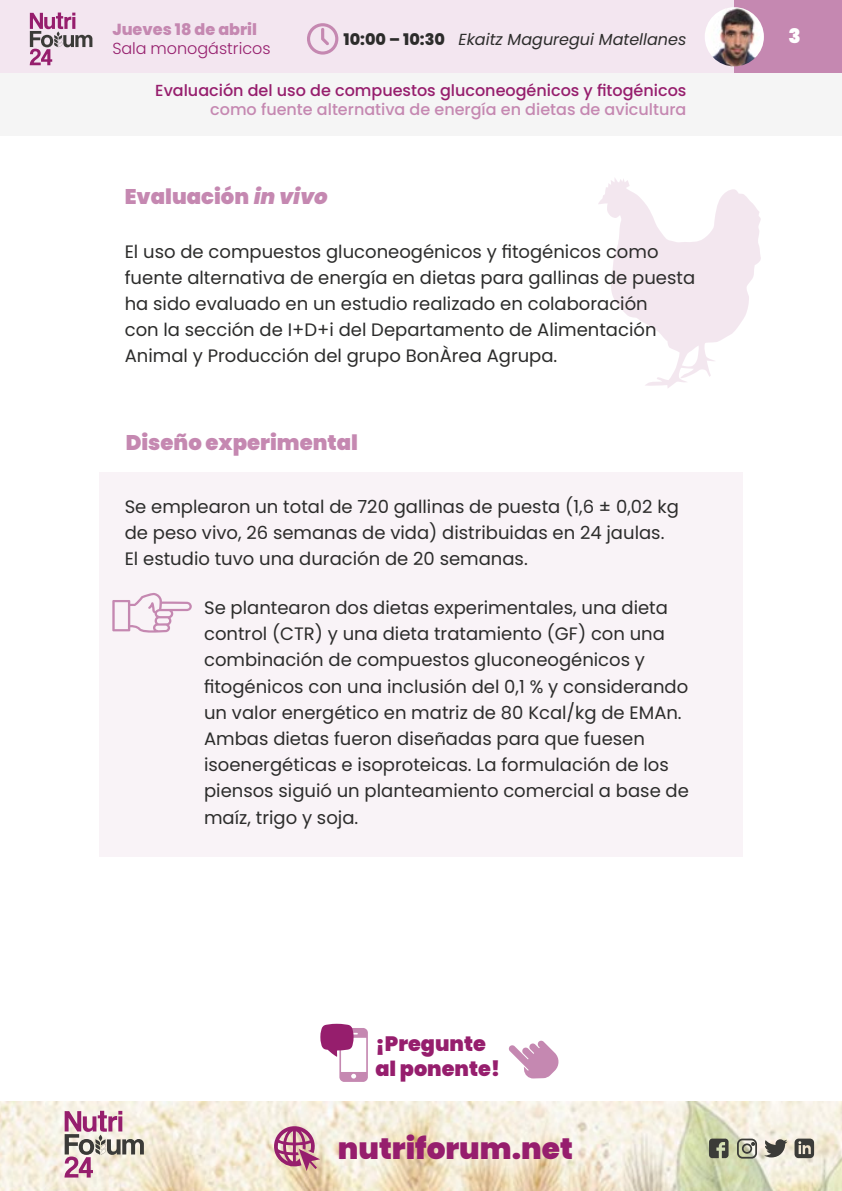
<style>
.page{position:relative;width:842px;height:1191px;background:#fff}
.page>*{position:absolute;margin:0;border:0;box-sizing:border-box;transform-origin:0 0}
.t1{font:900 29.6px "Poppins";color:#961e6d}
._07_Subtitulo{font:900 21.2px "Poppins";color:#c588b1}
.t2{font:900 20.8px/25px "Poppins";color:#961e6d}
.t3{font:900 20px "Poppins";color:#fff}
._01_Texto{font:18px/26.2px "Poppins";color:#2c2c2b}
.t4{font:500 16px "Poppins";color:#961e6d}
.t5{font:500 16px "Poppins";color:#c588b1}
.t6{font:italic 16px "Poppins";color:#2c2c2b}
.t7{font:300 16px "Poppins";color:#961e6d}
.t8{font:800 16px "Poppins";color:#c588b1}
.s1{font-weight:800;font-style:normal}
.s2{font-style:italic}
</style>
<div class="page">
<div style="left:99px;top:472px;width:644px;height:384px;background:#f9f3f7"></div>
<svg style="left:598px;top:178px;width:163px;height:210px"></svg>
<svg style="left:112px;top:593px;width:80px;height:40px"></svg>
<div style="left:0;top:45px;width:842px;height:90px;background:#f5f5f5"></div>
<img style="left:0;top:1101px;width:842px;height:90px">
<div style="left:0;top:0;width:842px;height:72px;background:#f3e6f0"></div>
<div style="left:734px;top:0;width:108px;height:72px;background:#c588b1"></div>
<svg style="left:307px;top:23px;width:31px;height:32px"></svg>
<img style="left:705px;top:7px;width:59px;height:59px;border-radius:30px">
<svg style="left:709px;top:1138px;width:19px;height:20px"></svg>
<svg style="left:737px;top:1138px;width:20px;height:20px"></svg>
<svg style="left:764px;top:1139px;width:23px;height:18px"></svg>
<svg style="left:794px;top:1138px;width:20px;height:20px"></svg>
<svg style="left:274px;top:1126px;width:46px;height:45px;background:#c68a9e"></svg>
<svg style="left:320px;top:1023px;width:48px;height:59px"></svg>
<svg style="left:508px;top:1040px;width:51px;height:38px"></svg>
<svg style="left:30px;top:13px;width:62px;height:52px"></svg>
<svg style="left:65px;top:1110px;width:79px;height:67px;background:#cbb2b6"></svg>
<p class="t8" style="left:112px;top:21px;width:146px">Jueves 18 de abril</p>
<p class="t7" style="left:112px;top:39px;width:160px">Sala monogástricos</p>
<p class="t6" style="left:343px;top:30px;width:344px"><span class="s1">10:00 – 10:30</span> Ekaitz Maguregui Matellanes</p>
<p class="t3" style="left:789px;top:24px;width:14px">3</p>
<p class="t4" style="left:155px;top:81px;width:533px">Evaluación del uso de compuestos gluconeogénicos y fitogénicos</p>
<p class="t5" style="left:210px;top:100px;width:478px">como fuente alternativa de energía en dietas de avicultura</p>
<p class="_07_Subtitulo" style="left:125px;top:184px;width:210px">Evaluación <span class="s2">in vivo</span></p>
<p class="_01_Texto" style="left:125px;top:238px;width:572px">El uso de compuestos gluconeogénicos y fitogénicos como fuente alternativa de energía en dietas para gallinas de puesta ha sido evaluado en un estudio realizado en colaboración<br>con la sección de I+D+i del Departamento de Alimentación Animal y Producción del grupo BonÀrea Agrupa.</p>
<p class="_07_Subtitulo" style="left:126px;top:430px;width:234px">Diseño experimental</p>
<p class="_01_Texto" style="left:125px;top:493px;width:556px">Se emplearon un total de 720 gallinas de puesta (1,6 ± 0,02 kg de peso vivo, 26 semanas de vida) distribuidas en 24 jaulas.<br>El estudio tuvo una duración de 20 semanas.</p>
<p class="_01_Texto" style="left:204px;top:594px;width:486px">Se plantearon dos dietas experimentales, una dieta control (CTR) y una dieta tratamiento (GF) con una combinación de compuestos gluconeogénicos y fitogénicos con una inclusión del 0,1 % y considerando un valor energético en matriz de 80 Kcal/kg de EMAn.<br>Ambas dietas fueron diseñadas para que fuesen isoenergéticas e isoproteicas. La formulación de los piensos siguió un planteamiento comercial a base de maíz, trigo y soja.</p>
<p class="t2" style="left:375px;top:1031px;width:126px">¡Pregunte al ponente!</p>
<h1 class="t1" style="left:338px;top:1131px;width:237px">nutriforum.net</h1>
</div>
